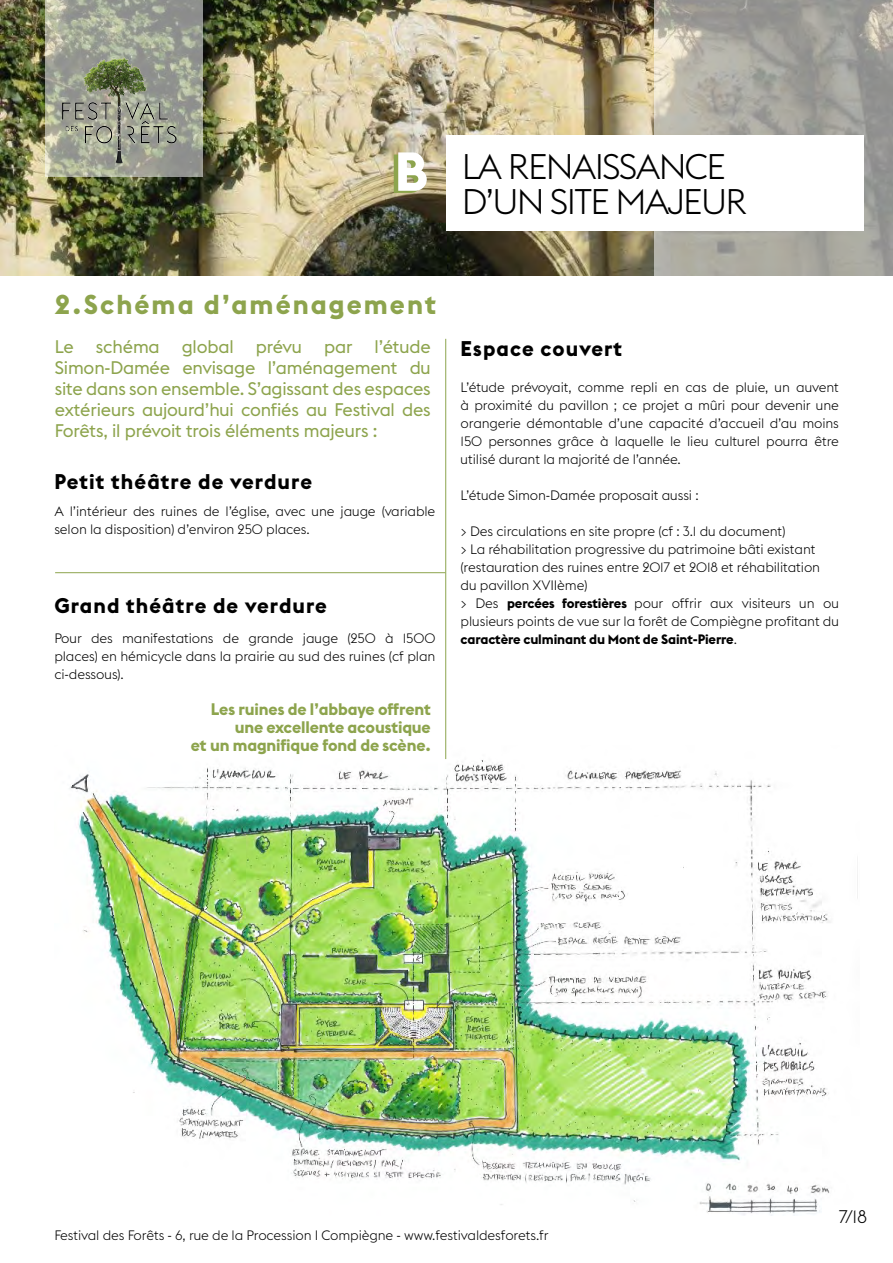
<style>
.page{position:relative;width:893px;height:1263px;background:#fff}
.page>*{position:absolute;margin:0;border:0;box-sizing:border-box;transform-origin:0 0}
.t1{font:700 54px "Euclid Flex";color:#fff}
.t2{font:300 35.1px/35.1px "Euclid Flex";letter-spacing:-.05em;color:#000}
.t3{font:700 27px "Euclid Flex";letter-spacing:.075em;color:#8da44d}
.t4{font:700 21px "Euclid Flex";letter-spacing:.05em;color:#000}
.t5{font:18px/21px "Euclid Flex";letter-spacing:-.01em;color:#8da44d;text-align:justify}
.t6{font:300 18px "Euclid Flex";color:#000}
.t7{font:700 16.5px/18px "Euclid Flex";letter-spacing:-.01em;color:#8da44d;text-align:right}
.t8{font:300 13.5px/18px "Euclid Flex";letter-spacing:-.01em;color:#000;text-align:justify}
.s1{font-weight:700}
</style>
<div class="page">
<img style="left:69px;top:745px;width:789px;height:470px">
<img style="left:0;top:0;width:655px;height:275px">
<svg style="left:45px;top:0;width:157px;height:177px;background:#a4a899"></svg>
<img style="left:54px;top:54px;width:140px;height:114px">
<svg style="left:655px;top:0;width:238px;height:276px;background:#a7a69e"></svg>
<div style="left:446px;top:135px;width:418px;height:95px;background:#fff"></div>
<hr style="left:445px;top:339px;width:1px;height:420px;background:#8da44d">
<hr style="left:55px;top:572px;width:390px;height:1px;background:#8da44d">
<h1 class="t1" style="left:395px;top:141px;width:35px">B</h1>
<h2 class="t2" style="left:462px;top:149px;width:287px">LA RENAISSANCE<br>D’UN SITE MAJEUR</h2>
<h3 class="t3" style="left:55px;top:289px;width:383px">2.Schéma d’aménagement</h3>
<h3 class="t5" style="left:55px;top:337px;width:378px">Le schéma global prévu par l’étude Simon-Damée envisage l’aménagement du site dans son ensemble. S’agissant des espaces extérieurs aujourd’hui confiés au Festival des Forêts, il prévoit trois éléments majeurs :</h3>
<h3 class="t4" style="left:54px;top:469px;width:259px">Petit théâtre de verdure</h3>
<p class="t8" style="left:54px;top:502px;width:383px">A l’intérieur des ruines de l’église, avec une jauge (variable selon la disposition) d’environ 250 places.</p>
<h3 class="t4" style="left:54px;top:593px;width:274px">Grand théâtre de verdure</h3>
<p class="t8" style="left:54px;top:629px;width:383px">Pour des manifestations de grande jauge (250 à 1500 places) en hémicycle dans la prairie au sud des ruines (cf plan ci-dessous).</p>
<p class="t7" style="left:191px;top:700px;width:241px">Les ruines de l’abbaye offrent une excellente acoustique<br>et un magnifique fond de scène.</p>
<h3 class="t4" style="left:461px;top:336px;width:163px">Espace couvert</h3>
<p class="t8" style="left:461px;top:378px;width:380px">L’étude prévoyait, comme repli en cas de pluie, un auvent à proximité du pavillon ; ce projet a mûri pour devenir une orangerie démontable d’une capacité d’accueil d’au moins 150 personnes grâce à laquelle le lieu culturel pourra être utilisé durant la majorité de l’année.</p>
<p class="t8" style="left:461px;top:486px;width:240px">L’étude Simon-Damée proposait aussi :</p>
<p class="t8" style="left:461px;top:522px;width:380px;text-align:left">&gt; Des circulations en site propre (cf : 3.1 du document)<br>&gt; La réhabilitation progressive du patrimoine bâti existant (restauration des ruines entre 2017 et 2018 et réhabilitation du pavillon XVIIème)<br>&gt; Des <span class="s1">percées forestières</span> pour offrir aux visiteurs un ou plusieurs points de vue sur la forêt de Compiègne profitant du <span class="s1">caractère culminant du Mont de Saint-Pierre</span>.</p>
<h3 class="t6" style="left:839px;top:1207px;width:30px">7/18</h3>
<p class="t8" style="left:54px;top:1226px;width:496px">Festival des Forêts - 6, rue de la Procession I Compiègne - www.festivaldesforets.fr</p>
</div>
